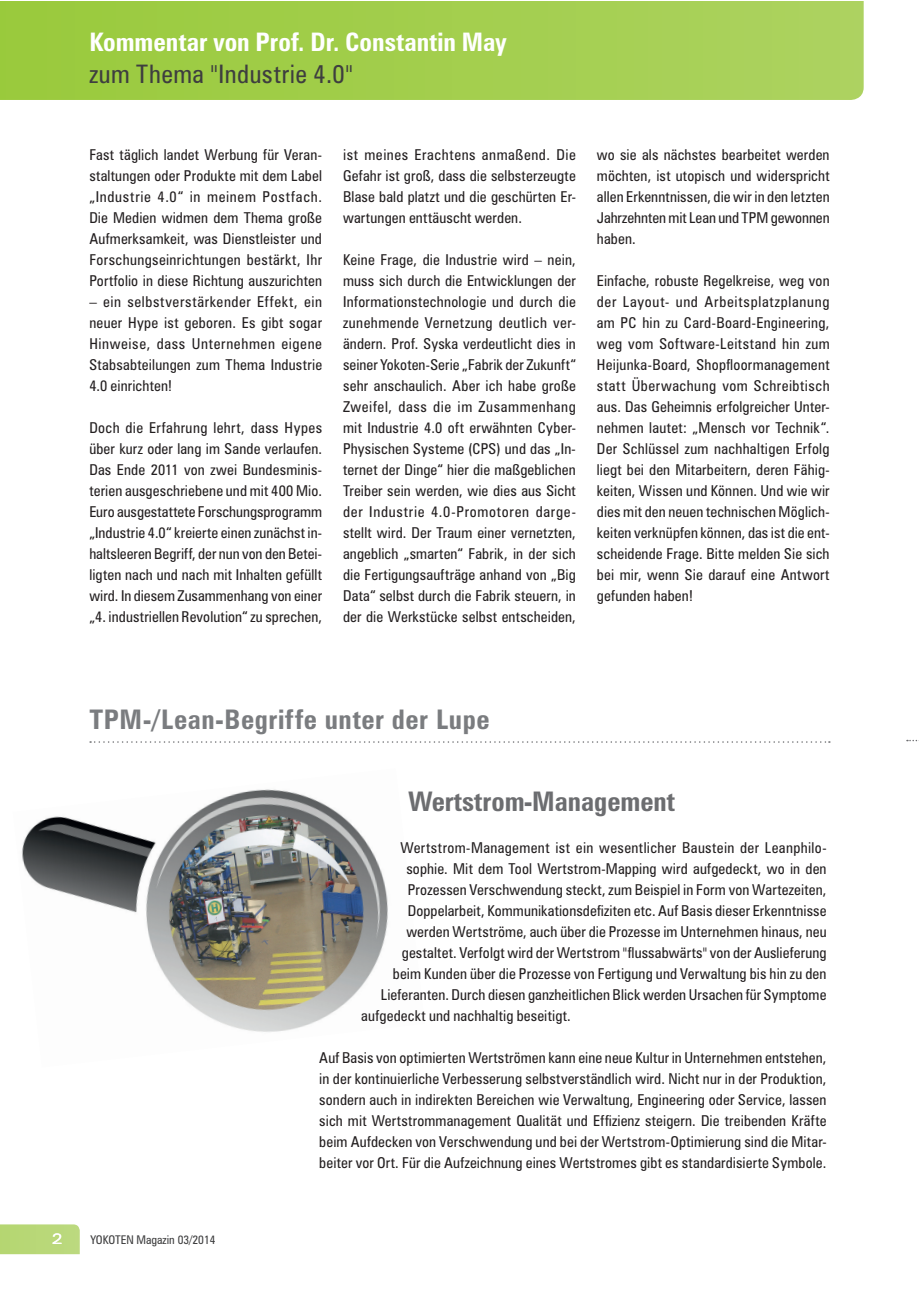
<style>
.page{position:relative;width:919px;height:1289px;background:#fff}
.page>*{position:absolute;margin:0;border:0;box-sizing:border-box;transform-origin:0 0}
.t1{font:700 condensed 27px "Zurich BT";letter-spacing:.025em;color:#7a7c7f}
.t2{font:700 condensed 27px "Zurich BT";color:#6c6d70}
.t3{font:700 condensed 25.5px "Zurich BT";color:#fff}
.t4{font:condensed 25.5px "Zurich BT";letter-spacing:.02em;color:#3e3e3f}
.t5{font:condensed 15px/21px "Zurich BT";letter-spacing:.01em;color:#231f20;text-align:justify}
.t6{font:expanded 15px "Zurich BT";color:#fff}
.t7{font:condensed 12px "Zurich BT";color:#3e3e3f}
</style>
<div class="page">
<img style="left:21px;top:789px;width:367px;height:243px">
<svg style="left:90px;top:741px;width:739px;height:1px"></svg>
<svg style="left:906px;top:739px;width:13px;height:2px"></svg>
<svg style="left:0;top:1px;width:863px;height:99px;background:#a2ce4d"></svg>
<div style="left:0;top:1224px;width:80px;height:30px;background:#b9d878"></div>
<h2 class="t3" style="left:89px;top:27px;width:419px">Kommentar von Prof. Dr. Constantin May</h2>
<h2 class="t4" style="left:89px;top:58px;width:265px">zum Thema "Industrie 4.0"</h2>
<p class="t5" style="left:89px;top:144px;width:234px">Fast täglich landet Werbung für Veran&shy;staltungen oder Produkte mit dem Label „Industrie 4.0“ in meinem Postfach.<br>Die Medien widmen dem Thema große Aufmerksamkeit, was Dienstleister und Forschungseinrichtungen bestärkt, Ihr Portfolio in diese Richtung auszurichten</p>
<p class="t5" style="left:89px;top:291px;width:234px">– ein selbstverstärkender Effekt, ein neuer Hype ist geboren. Es gibt sogar Hinweise, dass Unternehmen eigene Stabsabteilungen zum Thema Industrie 4.0 einrichten!</p>
<p class="t5" style="left:89px;top:417px;width:234px">Doch die Erfahrung lehrt, dass Hypes über kurz oder lang im Sande verlaufen.<br>Das Ende 2011 von zwei Bundesminis&shy;terien ausgeschriebene und mit 400 Mio.<br>Euro ausgestattete Forschungsprogramm „Industrie 4.0“ kreierte einen zunächst in&shy;haltsleeren Begriff, der nun von den Betei&shy;ligten nach und nach mit Inhalten gefüllt wird. In diesem Zusammenhang von einer „4. industriellen Revolution“ zu sprechen,</p>
<p class="t5" style="left:343px;top:144px;width:234px">ist meines Erachtens anmaßend. Die Gefahr ist groß, dass die selbsterzeugte Blase bald platzt und die geschürten Er&shy;wartungen enttäuscht werden.</p>
<p class="t5" style="left:343px;top:249px;width:234px">Keine Frage, die Industrie wird – nein, muss sich durch die Entwicklungen der Informationstechnologie und durch die zunehmende Vernetzung deutlich ver&shy;ändern. Prof. Syska verdeutlicht dies in seiner Yokoten-Serie „Fabrik der Zukunft“ sehr anschaulich. Aber ich habe große Zweifel, dass die im Zusammenhang mit Industrie 4.0 oft erwähnten Cyber-Physischen Systeme (CPS) und das „In&shy;ternet der Dinge“ hier die maßgeblichen Treiber sein werden, wie dies aus Sicht der Industrie 4.0-Promotoren darge&shy;stellt wird. Der Traum einer vernetzten, angeblich „smarten“ Fabrik, in der sich die Fertigungsaufträge anhand von „Big Data“ selbst durch die Fabrik steuern, in der die Werkstücke selbst entscheiden,</p>
<p class="t5" style="left:597px;top:144px;width:234px">wo sie als nächstes bearbeitet werden möchten, ist utopisch und widerspricht allen Erkenntnissen, die wir in den letzten Jahrzehnten mit Lean und TPM gewonnen haben.</p>
<p class="t5" style="left:597px;top:270px;width:234px">Einfache, robuste Regelkreise, weg von der Layout- und Arbeitsplatzplanung am PC hin zu Card-Board-Engineering, weg vom Software-Leitstand hin zum Heijunka-Board, Shopfloormanagement statt Überwachung vom Schreibtisch aus. Das Geheimnis erfolgreicher Unter&shy;nehmen lautet: „Mensch vor Technik“.<br>Der Schlüssel zum nachhaltigen Erfolg liegt bei den Mitarbeitern, deren Fähig&shy;keiten, Wissen und Können. Und wie wir dies mit den neuen technischen Möglich&shy;keiten verknüpfen können, das ist die ent&shy;scheidende Frage. Bitte melden Sie sich bei mir, wenn Sie darauf eine Antwort gefunden haben!</p>
<h1 class="t1" style="left:89px;top:702px;width:401px">TPM-/Lean-Begriffe unter der Lupe</h1>
<p class="t6" style="left:52px;top:1230px;width:12px">2</p>
<p class="t7" style="left:90px;top:1232px;width:127px">YOKOTEN Magazin 03/2014</p>
<h1 class="t2" style="left:408px;top:785px;width:268px">Wertstrom-Management</h1>
<p class="t5" style="left:400px;top:837px;width:427px">Wertstrom-Management ist ein wesentlicher Baustein der Leanphilo-</p>
<p class="t5" style="left:406px;top:858px;width:421px">sophie. Mit dem Tool Wertstrom-Mapping wird aufgedeckt, wo in den</p>
<p class="t5" style="left:408px;top:879px;width:420px">Prozessen Verschwendung steckt, zum Beispiel in Form von Wartezeiten,</p>
<p class="t5" style="left:408px;top:900px;width:420px">Doppelarbeit, Kommunikationsdefiziten etc. Auf Basis dieser Erkenntnisse</p>
<p class="t5" style="left:406px;top:921px;width:422px">werden Wertströme, auch über die Prozesse im Unternehmen hinaus, neu</p>
<p class="t5" style="left:402px;top:942px;width:426px">gestaltet. Verfolgt wird der Wertstrom "flussabwärts" von der Auslieferung</p>
<p class="t5" style="left:393px;top:963px;width:435px">beim Kunden über die Prozesse von Fertigung und Verwaltung bis hin zu den</p>
<p class="t5" style="left:381px;top:984px;width:447px">Lieferanten. Durch diesen ganzheitlichen Blick werden Ursachen für Symptome</p>
<p class="t5" style="left:361px;top:1005px;width:211px">aufgedeckt und nachhaltig beseitigt.</p>
<p class="t5" style="left:319px;top:1047px;width:508px">Auf Basis von optimierten Wertströmen kann eine neue Kultur in Unternehmen entstehen, in der kontinuierliche Verbesserung selbstverständlich wird. Nicht nur in der Produktion, sondern auch in indirekten Bereichen wie Verwaltung, Engineering oder Service, lassen sich mit Wertstrommanagement Qualität und Effizienz steigern. Die treibenden Kräfte beim Aufdecken von Verschwendung und bei der Wertstrom-Optimierung sind die Mitar&shy;beiter vor Ort. Für die Aufzeichnung eines Wertstromes gibt es standardisierte Symbole.</p>
</div>
